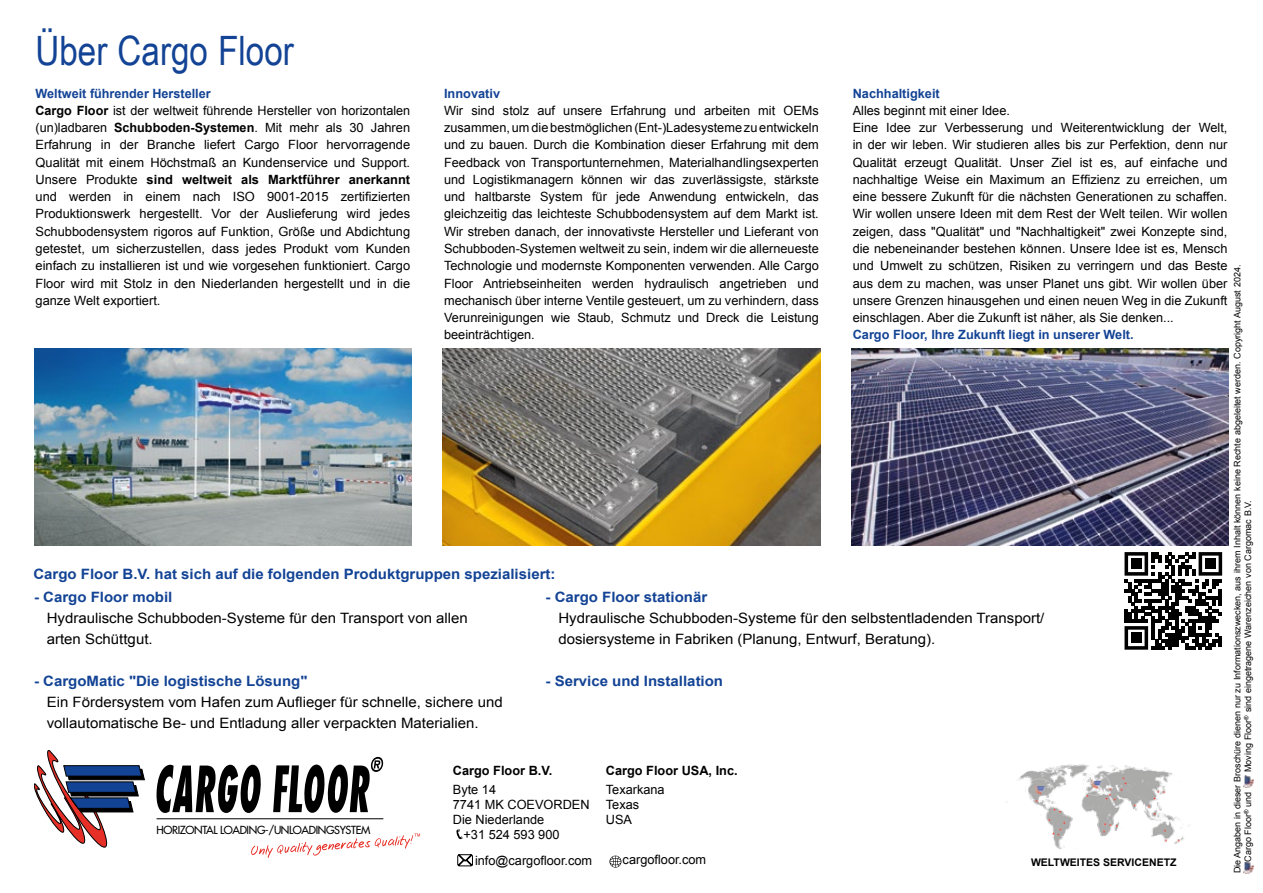
<style>
.page{position:relative;width:1263px;height:893px;background:#fff}
.page>*{position:absolute;margin:0;border:0;box-sizing:border-box;transform-origin:0 0}
.t1{font:40.5px "Arial Narrow";color:#134395}
.t2{font:14.25px/21px "Arial";color:#000;scale:1.05 1}
.t3{font:700 14.25px "Arial";color:#134395;scale:1.05 1}
.t4{font:12.75px/17.2px "Arial";color:#000}
.t5{font:700 12.75px "Arial";color:#134395}
.t6{font:700 12.75px "Arial";color:#000}
.t7{font:10.95px "Futura";letter-spacing:-.035em;color:#000}
.t8{font:700 10.5px "Arial";color:#000}
.t9{font:9px/10.8px "Arial";color:#000}
.s1{font-weight:700;color:#134395}
.s2{font-weight:700}
</style>
<div class="page">
<svg style="left:1124px;top:552px;width:98px;height:98px"></svg>
<div style="left:1131px;top:559px;width:10px;height:10px;background:#000"></div>
<div style="left:1205px;top:559px;width:10px;height:10px;background:#000"></div>
<div style="left:1131px;top:633px;width:10px;height:10px;background:#000"></div>
<img style="left:34px;top:349px;width:378px;height:196px">
<img style="left:443px;top:349px;width:377px;height:196px">
<img style="left:851px;top:349px;width:378px;height:196px">
<svg style="left:156px;top:765px;width:105px;height:48px"></svg>
<svg style="left:273px;top:757px;width:111px;height:56px"></svg>
<svg style="left:34px;top:750px;width:111px;height:98px"></svg>
<hr style="left:157px;top:818px;width:226px;height:1px;background:#000">
<svg style="left:251px;top:833px;width:169px;height:25px"></svg>
<img style="left:1006px;top:764px;width:184px;height:85px">
<svg style="left:609px;top:856px;width:12px;height:12px"></svg>
<svg style="left:456px;top:829px;width:7px;height:10px"></svg>
<svg style="left:457px;top:854px;width:16px;height:12px"></svg>
<svg style="left:1244px;top:862px;width:9px;height:11px"></svg>
<svg style="left:1244px;top:776px;width:9px;height:11px"></svg>
<h1 class="t1" style="left:36px;top:21px;width:260px">Über Cargo Floor</h1>
<p class="t4" style="left:36px;top:85px;width:376px"><span class="s1">Weltweit führender Hersteller<br></span><span class="s2">Cargo Floor</span> ist der weltweit führende Hersteller von horizontalen (un)ladbaren <span class="s2">Schubboden-Systemen</span>. Mit mehr als 30 Jahren Erfahrung in der Branche liefert Cargo Floor hervorragende Qualität mit einem Höchstmaß an Kundenservice und Support.<br>Unsere Produkte <span class="s2">sind weltweit als Marktführer anerkannt </span>und werden in einem nach ISO 9001-2015 zertifizierten Produktionswerk hergestellt. Vor der Auslieferung wird jedes Schubbodensystem rigoros auf Funktion, Größe und Abdichtung getestet, um sicherzustellen, dass jedes Produkt vom Kunden einfach zu installieren ist und wie vorgesehen funktioniert. Cargo Floor wird mit Stolz in den Niederlanden hergestellt und in die ganze Welt exportiert.</p>
<p class="t5" style="left:853px;top:85px;width:89px">Nachhaltigkeit</p>
<p class="t5" style="left:444px;top:85px;width:57px">Innovativ</p>
<p class="t4" style="left:444px;top:102px;width:376px;text-align:justify">Wir sind stolz auf unsere Erfahrung und arbeiten mit OEMs zusammen, um die bestmöglichen (Ent-)Ladesysteme zu entwickeln und zu bauen. Durch die Kombination dieser Erfahrung mit dem Feedback von Transportunternehmen, Materialhandlingsexperten und Logistikmanagern können wir das zuverlässigste, stärkste und haltbarste System für jede Anwendung entwickeln, das gleichzeitig das leichteste Schubbodensystem auf dem Markt ist.<br>Wir streben danach, der innovativste Hersteller und Lieferant von Schubboden-Systemen weltweit zu sein, indem wir die allerneueste Technologie und modernste Komponenten verwenden. Alle Cargo Floor Antriebseinheiten werden hydraulisch angetrieben und mechanisch über interne Ventile gesteuert, um zu verhindern, dass Verunreinigungen wie Staub, Schmutz und Dreck die Leistung beeinträchtigen.</p>
<p class="t4" style="left:853px;top:102px;width:376px">Alles beginnt mit einer Idee.<br>Eine Idee zur Verbesserung und Weiterentwicklung der Welt, in der wir leben. Wir studieren alles bis zur Perfektion, denn nur Qualität erzeugt Qualität. Unser Ziel ist es, auf einfache und nachhaltige Weise ein Maximum an Effizienz zu erreichen, um eine bessere Zukunft für die nächsten Generationen zu schaffen.<br>Wir wollen unsere Ideen mit dem Rest der Welt teilen. Wir wollen zeigen, dass "Qualität" und "Nachhaltigkeit" zwei Konzepte sind, die nebeneinander bestehen können. Unsere Idee ist es, Mensch und Umwelt zu schützen, Risiken zu verringern und das Beste aus dem zu machen, was unser Planet uns gibt. Wir wollen über unsere Grenzen hinausgehen und einen neuen Weg in die Zukunft einschlagen. Aber die Zukunft ist näher, als Sie denken...</p>
<p class="t5" style="left:853px;top:326px;width:282px">Cargo Floor, Ihre Zukunft liegt in unserer Welt.</p>
<p class="t9" style="left:1232px;top:862px;width:599px;text-indent:-12px;rotate:-90deg">Die Angaben in dieser Broschüre dienen nur zu Informationszwecken, aus ihrem Inhalt können keine Rechte abgeleitet werden. Copyright August 2024.<br>Cargo Floor<sup>®</sup> und</p>
<p class="t9" style="left:1243px;top:772px;width:273px;rotate:-90deg">Moving Floor<sup>®</sup> sind eingetragene Warenzeichen von Cargomac B.V.</p>
<p class="t3" style="left:33px;top:565px;width:499px">Cargo Floor B.V. hat sich auf die folgenden Produktgruppen spezialisiert:</p>
<p class="t3" style="left:34px;top:588px;width:133px">- Cargo Floor mobil</p>
<p class="t2" style="left:47px;top:608px;width:403px">Hydraulische Schubboden-Systeme für den Transport von allen arten Schüttgut.</p>
<p class="t3" style="left:34px;top:672px;width:262px">- CargoMatic "Die logistische Lösung"</p>
<p class="t2" style="left:47px;top:692px;width:436px">Ein Fördersystem vom Hafen zum Auflieger für schnelle, sichere und vollautomatische Be- und Entladung aller verpackten Materialien.</p>
<p class="t3" style="left:546px;top:588px;width:155px">- Cargo Floor stationär</p>
<p class="t2" style="left:558px;top:608px;width:464px">Hydraulische Schubboden-Systeme für den selbstentladenden Transport/ dosiersysteme in Fabriken (Planung, Entwurf, Beratung).</p>
<p class="t3" style="left:546px;top:672px;width:171px">- Service und Installation</p>
<p class="t6" style="left:606px;top:762px;width:133px">Cargo Floor USA, Inc.</p>
<p class="t4" style="left:606px;top:782px;width:60px;line-height:15px">Texarkana<br>Texas<br>USA</p>
<p class="t6" style="left:453px;top:762px;width:101px">Cargo Floor B.V.</p>
<p class="t4" style="left:453px;top:781px;width:45px">Byte 14</p>
<p class="t4" style="left:453px;top:796px;width:138px">7741 MK COEVORDEN</p>
<p class="t4" style="left:453px;top:811px;width:93px">Die Niederlande</p>
<p class="t4" style="left:463px;top:826px;width:98px">+31 524 593 900</p>
<p class="t7" style="left:157px;top:823px;width:215px">HORIZONTAL LOADING-/UNLOADINGSYSTEM</p>
<p class="t4" style="left:475px;top:852px;width:119px">info@cargofloor.com</p>
<p class="t4" style="left:623px;top:851px;width:85px">cargofloor.com</p>
<p class="t8" style="left:1031px;top:855px;width:147px">WELTWEITES SERVICENETZ</p>
</div>
